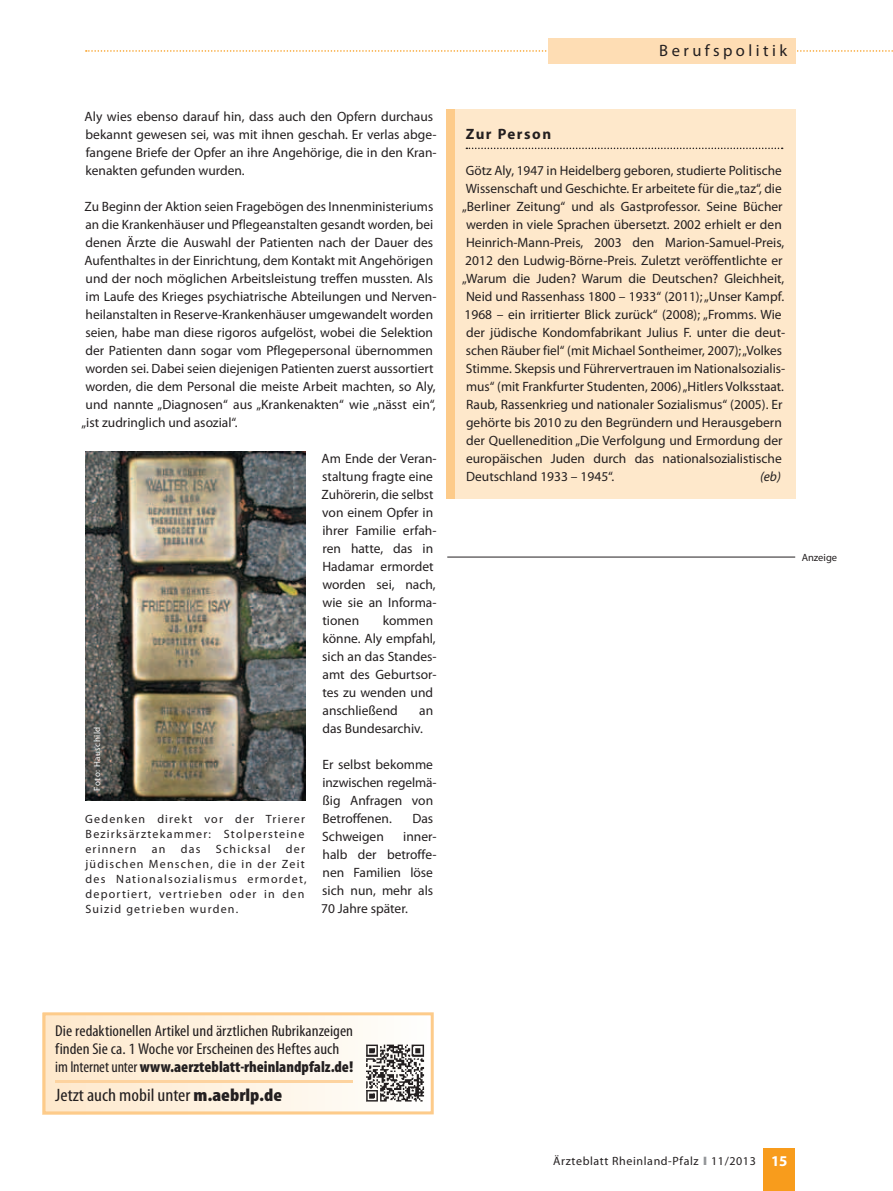
<style>
.page{position:relative;width:893px;height:1191px;background:#fff}
.page>*{position:absolute;margin:0;border:0;box-sizing:border-box;transform-origin:0 0}
.t1{font:condensed 18px "Myriad Pro";color:#231f20;scale:1.1 1}
.t2{font:16.5px "Myriad Pro";letter-spacing:.21em;color:#231f20}
.t3{font:condensed 15.75px/18px "Myriad Pro";color:#231f20;scale:1.08 1}
.Fließtext_Block{font:700 15px "Myriad Pro";letter-spacing:.1em;color:#231f20}
.t4{font:700 15px "Myriad Pro";color:#fff}
.Fließtext_Block-2{font:13.5px/18px "Myriad Pro";color:#231f20}
.Fließtext_Block-3{font:italic 13.5px "Myriad Pro";color:#231f20}
.Bildunterschrift{font:12px/15px "Myriad Pro";letter-spacing:.1em;color:#231f20;text-align:justify}
.Bildunterschrift-2{font:12px "Myriad Pro";letter-spacing:.05em;color:#231f20}
.Fließtext_Block-4{font:10.5px "Myriad Pro";color:#231f20}
.Bildunterschrift-3{font:9px "Myriad Pro";letter-spacing:.05em;color:#fff}
.s1{font-weight:900}
.s2{color:#939598}
</style>
<div class="page">
<div style="left:763px;top:1148px;width:32px;height:43px;background:#f89c1c"></div>
<svg style="left:86px;top:50px;width:807px;height:2px"></svg>
<div style="left:548px;top:38px;width:248px;height:26px;background:#feddb4"></div>
<div style="left:453px;top:109px;width:342px;height:390px;background:#fee8cb"></div>
<svg style="left:466px;top:148px;width:317px;height:1px"></svg>
<div style="left:446px;top:109px;width:9px;height:390px;background:#fdcb8a"></div>
<hr style="left:447px;top:556px;width:348px;height:1px;background:#231f20">
<div style="left:43px;top:1013px;width:390px;height:101px;background:linear-gradient(to right,#ffe9cc,#fcfdfb)"></div>
<div style="left:43px;top:1012px;width:391px;height:102px;border:3px solid #fdcb8a"></div>
<hr style="left:55px;top:1080px;width:298px;height:2px;background:#fdd39f">
<img style="left:367px;top:1043px;width:58px;height:58px">
<img style="left:85px;top:452px;width:220px;height:348px">
<p class="Fließtext_Block-2" style="left:85px;top:107px;width:354px">Aly wies ebenso darauf hin, dass auch den Opfern durchaus bekannt gewesen sei, was mit ihnen geschah. Er verlas abge&shy;fangene Briefe der Opfer an ihre Angehörige, die in den Kran&shy;kenakten gefunden wurden.</p>
<p class="Fließtext_Block-2" style="left:85px;top:197px;width:350px">Zu Beginn der Aktion seien Fragebögen des Innenministeriums</p>
<p class="Fließtext_Block-2" style="left:86px;top:215px;width:349px">an die Krankenhäuser und Pflegeanstalten gesandt worden, bei</p>
<p class="Fließtext_Block-2" style="left:86px;top:233px;width:349px">denen Ärzte die Auswahl der Patienten nach der Dauer des</p>
<p class="Fließtext_Block-2" style="left:85px;top:251px;width:350px">Aufenthaltes in der Einrichtung, dem Kontakt mit Angehörigen</p>
<p class="Fließtext_Block-2" style="left:86px;top:269px;width:349px">und der noch möglichen Arbeitsleistung treffen mussten. Als</p>
<p class="Fließtext_Block-2" style="left:86px;top:287px;width:353px">im Laufe des Krieges psychiatrische Abteilungen und Nerven-</p>
<p class="Fließtext_Block-2" style="left:86px;top:305px;width:349px">heilanstalten in Reserve-Krankenhäuser umgewandelt worden</p>
<p class="Fließtext_Block-2" style="left:85px;top:323px;width:349px">seien, habe man diese rigoros aufgelöst, wobei die Selektion</p>
<p class="Fließtext_Block-2" style="left:86px;top:341px;width:349px">der Patienten dann sogar vom Pflegepersonal übernommen</p>
<p class="Fließtext_Block-2" style="left:85px;top:359px;width:350px">worden sei. Dabei seien diejenigen Patienten zuerst aussortiert</p>
<p class="Fließtext_Block-2" style="left:85px;top:377px;width:352px">worden, die dem Personal die meiste Arbeit machten, so Aly,</p>
<p class="Fließtext_Block-2" style="left:86px;top:395px;width:352px">und nannte „Diagnosen“ aus „Krankenakten“ wie „nässt ein“,</p>
<p class="Fließtext_Block-2" style="left:82px;top:413px;width:157px">„ist zudringlich und asozial“.</p>
<p class="Fließtext_Block-2" style="left:321px;top:449px;width:117px">Am Ende der Veran&shy;staltung fragte eine<br>Zuhörerin, die selbst von einem Opfer in ihrer Familie erfah&shy;ren hatte, das in<br>Hadamar ermordet worden sei, nach, wie sie an Informa&shy;tionen</p>
<p class="Fließtext_Block-2" style="left:322px;top:611px;width:116px;text-indent:60px">kommen könne. Aly empfahl, sich an das Standes&shy;amt des Geburtsor&shy;tes zu wenden und anschließend</p>
<p class="Fließtext_Block-2" style="left:322px;top:701px;width:112px;text-indent:97px">an das Bundesarchiv.</p>
<p class="Fließtext_Block-2" style="left:322px;top:755px;width:116px">Er selbst bekomme inzwischen regelmä&shy;ßig Anfragen von<br>Betroffenen.</p>
<p class="Bildunterschrift-3" style="left:92px;top:790px;width:66px;rotate:-90deg">Foto: Hauschild</p>
<p class="Fließtext_Block-2" style="left:412px;top:809px;width:22px">Das</p>
<p class="Bildunterschrift" style="left:85px;top:811px;width:221px">Gedenken direkt vor der Trierer Bezirksärztekammer: Stolpersteine erinnern</p>
<p class="Fließtext_Block-2" style="left:322px;top:827px;width:63px">Schweigen</p>
<p class="Fließtext_Block-2" style="left:321px;top:827px;width:117px;text-indent:82px">inner&shy;halb der betroffe&shy;nen Familien löse sich nun, mehr als<br>70 Jahre später.</p>
<p class="Bildunterschrift" style="left:85px;top:841px;width:223px;text-align:left;text-indent:201px">der jüdischen Menschen, die in der Zeit des Nationalsozialismus ermordet, deportiert, vertrieben oder in den<br>Suizid getrieben wurden.</p>
<p class="Bildunterschrift" style="left:152px;top:841px;width:15px">an</p>
<p class="Bildunterschrift" style="left:181px;top:841px;width:21px">das</p>
<p class="Bildunterschrift" style="left:216px;top:841px;width:56px">Schicksal</p>
<p class="t2" style="left:659px;top:40px;width:129px">Berufspolitik</p>
<p class="Fließtext_Block" style="left:466px;top:124px;width:87px">Zur Person</p>
<p class="Fließtext_Block-2" style="left:466px;top:161px;width:317px">Götz Aly, 1947 in Heidelberg geboren, studierte Politische</p>
<p class="Fließtext_Block-2" style="left:466px;top:179px;width:317px">Wissenschaft und Geschichte. Er arbeitete für die „taz“, die</p>
<p class="Fließtext_Block-2" style="left:462px;top:197px;width:322px">„Berliner Zeitung“ und als Gastprofessor. Seine Bücher</p>
<p class="Fließtext_Block-2" style="left:466px;top:215px;width:317px">werden in viele Sprachen übersetzt. 2002 erhielt er den</p>
<p class="Fließtext_Block-2" style="left:466px;top:233px;width:320px">Heinrich-Mann-Preis, 2003 den Marion-Samuel-Preis,</p>
<p class="Fließtext_Block-2" style="left:465px;top:251px;width:319px">2012 den Ludwig-Börne-Preis. Zuletzt veröffentlichte er</p>
<p class="Fließtext_Block-2" style="left:462px;top:269px;width:324px">„Warum die Juden? Warum die Deutschen? Gleichheit,</p>
<p class="Fließtext_Block-2" style="left:466px;top:287px;width:319px">Neid und Rassenhass 1800 – 1933“ (2011); „Unser Kampf.</p>
<p class="Fließtext_Block-2" style="left:464px;top:305px;width:319px">1968 – ein irritierter Blick zurück“ (2008); „Fromms. Wie</p>
<p class="Fließtext_Block-2" style="left:466px;top:323px;width:321px">der jüdische Kondomfabrikant Julius F. unter die deut-</p>
<p class="Fließtext_Block-2" style="left:466px;top:341px;width:318px">schen Räuber fiel“ (mit Michael Sontheimer, 2007); „Volkes</p>
<p class="Fließtext_Block-2" style="left:466px;top:359px;width:321px">Stimme. Skepsis und Führervertrauen im Nationalsozialis-</p>
<p class="Fließtext_Block-2" style="left:466px;top:377px;width:319px">mus“ (mit Frankfurter Studenten, 2006) „Hitlers Volksstaat.</p>
<p class="Fließtext_Block-2" style="left:466px;top:395px;width:318px">Raub, Rassenkrieg und nationaler Sozialismus“ (2005). Er</p>
<p class="Fließtext_Block-2" style="left:466px;top:413px;width:317px">gehörte bis 2010 zu den Begründern und Herausgebern</p>
<p class="Fließtext_Block-2" style="left:466px;top:431px;width:318px">der Quellenedition „Die Verfolgung und Ermordung der</p>
<p class="Fließtext_Block-2" style="left:466px;top:449px;width:317px">europäischen Juden durch das nationalsozialistische</p>
<p class="Fließtext_Block-2" style="left:466px;top:467px;width:150px">Deutschland 1933 – 1945“.</p>
<p class="Fließtext_Block-3" style="left:760px;top:468px;width:22px">(eb)</p>
<p class="Fließtext_Block-4" style="left:802px;top:551px;width:37px">Anzeige</p>
<p class="t3" style="left:55px;top:1021px;width:278px">Die redaktionellen Artikel und ärztlichen Rubrikanzeigen finden Sie ca. 1 Woche vor Erscheinen des Heftes auch im Internet unter <span class="s1">www.aerzteblatt-rheinlandpfalz.de!</span></p>
<p class="t1" style="left:55px;top:1084px;width:208px">Jetzt auch mobil unter <span class="s1">m.aebrlp.de</span></p>
<p class="Bildunterschrift-2" style="left:553px;top:1154px;width:204px">Ärzteblatt Rheinland-Pfalz <span class="s2">❙</span> 11/2013</p>
<p class="t4" style="left:771px;top:1151px;width:18px">15</p>
</div>
